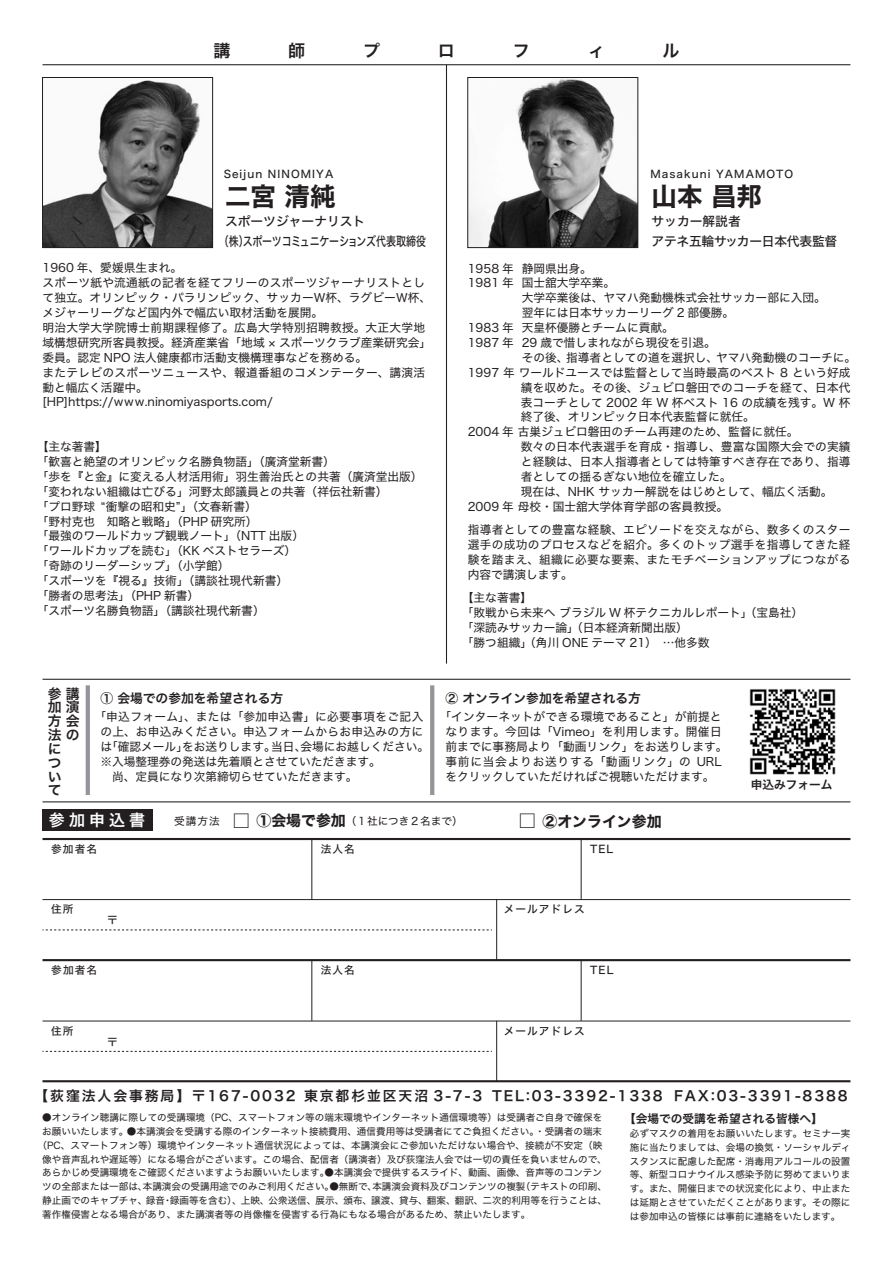
<style>
.page{position:relative;width:893px;height:1263px;background:#fff}
.page>*{position:absolute;margin:0;border:0;box-sizing:border-box;transform-origin:0 0}
.t1{font:25.5px "Hiragino Sans W7";color:#231f20}
.t2{font:16.95px "Hiragino Sans W6";color:#231f20}
.t3{font:15.9px "Hiragino Sans W6";letter-spacing:.26em;color:#fff}
.t4{font:14.85px "Hiragino Sans W7";color:#231f20}
.t5{font:13.8px/13.8px "Hiragino Sans W6";letter-spacing:.14em;color:#231f20}
.t6{font:12.75px/19.2px "Hiragino Sans W5";color:#231f20}
.t7{font:12.75px "Hiragino Sans W6";color:#231f20}
.t8{font:12.75px/19.2px "Hiragino Sans W5";letter-spacing:-.02em;color:#231f20}
.t9{font:11.7px/14.9px "Hiragino Sans W4";color:#231f20}
.t10{font:11.7px "Hiragino Sans W6";color:#231f20}
.t11{font:10.65px "Hiragino Sans W5";letter-spacing:.1em;color:#231f20}
.t12{font:10.65px "Hiragino Sans W4";color:#231f20}
.t13{font:9.6px/13.8px "Hiragino Sans W4";color:#231f20;text-align:justify}
.s1{font-family:"Hiragino Sans W7";font-size:19.2px}
.s2{font-family:"Hiragino Sans W7";font-size:14.85px}
.s3{font-size:19.2px}
</style>
<div class="page">
<hr style="left:446px;top:65px;width:1px;height:599px;background:#231f20">
<hr style="left:43px;top:64px;width:807px;height:1px;background:#231f20">
<hr style="left:43px;top:1080px;width:807px;height:2px;background:#231f20">
<hr style="left:43px;top:959px;width:807px;height:2px;background:#231f20">
<hr style="left:43px;top:899px;width:807px;height:1px;background:#231f20">
<svg style="left:43px;top:929px;width:449px;height:1px"></svg>
<hr style="left:43px;top:838px;width:807px;height:2px;background:#231f20">
<img style="left:44px;top:80px;width:167px;height:166px">
<div style="left:42px;top:77px;width:171px;height:171px;border:1px solid #231f20"></div>
<img style="left:470px;top:79px;width:166px;height:167px">
<div style="left:468px;top:77px;width:170px;height:171px;border:1px solid #231f20"></div>
<hr style="left:43px;top:679px;width:807px;height:1px;background:#231f20">
<hr style="left:43px;top:801px;width:807px;height:1px;background:#231f20">
<hr style="left:430px;top:685px;width:4px;height:110px;background:#939598">
<hr style="left:86px;top:685px;width:4px;height:110px;background:#939598">
<img style="left:749px;top:689px;width:87px;height:86px">
<div style="left:43px;top:809px;width:110px;height:21px;background:#231f20"></div>
<hr style="left:311px;top:838px;width:1px;height:61px;background:#231f20">
<hr style="left:496px;top:899px;width:1px;height:61px;background:#231f20">
<hr style="left:581px;top:838px;width:1px;height:61px;background:#231f20">
<hr style="left:43px;top:1021px;width:807px;height:1px;background:#231f20">
<svg style="left:43px;top:1051px;width:449px;height:1px"></svg>
<hr style="left:311px;top:960px;width:1px;height:61px;background:#231f20">
<hr style="left:496px;top:1021px;width:1px;height:60px;background:#231f20">
<hr style="left:581px;top:960px;width:1px;height:61px;background:#231f20">
<h2 class="t2" style="left:213px;top:35px;width:19px">講</h2>
<h2 class="t2" style="left:288px;top:35px;width:19px">師</h2>
<h2 class="t2" style="left:363px;top:35px;width:19px">プ</h2>
<h2 class="t2" style="left:438px;top:35px;width:19px">ロ</h2>
<h2 class="t2" style="left:513px;top:35px;width:19px">フ</h2>
<h2 class="t2" style="left:588px;top:35px;width:19px">ィ</h2>
<h2 class="t2" style="left:662px;top:35px;width:19px">ル</h2>
<p class="t11" style="left:224px;top:164px;width:111px">Seijun NINOMIYA</p>
<h1 class="t1" style="left:225px;top:176px;width:112px">二宮 清純</h1>
<p class="t6" style="left:219px;top:211px;width:209px;text-indent:6px">スポーツジャーナリスト<br>（株）スポーツコミュニケーションズ代表取締役</p>
<p class="t9" style="left:43px;top:260px;width:390px">1960 年、愛媛県生まれ。<br>スポーツ紙や流通紙の記者を経てフリーのスポーツジャーナリストとして独立。オリンピック・パラリンピック、サッカーＷ杯、ラグビーＷ杯、メジャーリーグなど国内外で幅広い取材活動を展開。<br>明治大学大学院博士前期課程修了。広島大学特別招聘教授。大正大学地域構想研究所客員教授。経済産業省「地域 × スポーツクラブ産業研究会」委員。認定 NPO 法人健康都市活動支機構理事などを務める。<br>またテレビのスポーツニュースや、報道番組のコメンテーター、講演活動と幅広く活躍中。<br>[HP]https://www.ninomiyasports.com/</p>
<p class="t9" style="left:37px;top:438px;width:387px">【主な著書】<br>「歓喜と絶望のオリンピック名勝負物語」（廣済堂新書）　<br>「歩を『と金』に変える人材活用術」羽生善治氏との共著（廣済堂出版）「変われない組織は亡びる」河野太郎議員との共著（祥伝社新書）<br>「プロ野球 “衝撃の昭和史”」（文春新書）<br>「野村克也　知略と戦略」（PHP 研究所）<br>「最強のワールドカップ観戦ノート」（NTT 出版）<br>「ワールドカップを読む」（KK ベストセラーズ）<br>「奇跡のリーダーシップ」（小学館）<br>「スポーツを『視る』技術」（講談社現代新書）<br>「勝者の思考法」（PHP 新書）<br>「スポーツ名勝負物語」（講談社現代新書）</p>
<p class="t5" style="left:48px;top:686px;width:33px">参講加演方会法のに<br>つ<br>い<br>て</p>
<p class="t7" style="left:100px;top:687px;width:184px">① 会場での参加を希望される方</p>
<p class="t9" style="left:100px;top:709px;width:330px;text-indent:-6px">「申込フォーム」、または「参加申込書」に必要事項をご記入の上、お申込みください。申込フォームからお申込みの方には「確認メール」をお送りします。当日、会場にお越しください。※入場整理券の発送は先着順とさせていただきます。<br>　尚、定員になり次第締切らせていただきます。</p>
<p class="t11" style="left:650px;top:164px;width:144px">Masakuni YAMAMOTO</p>
<h1 class="t1" style="left:651px;top:176px;width:112px">山本 昌邦</h1>
<p class="t8" style="left:651px;top:211px;width:187px">サッカー解説者<br>アテネ五輪サッカー日本代表監督</p>
<p class="t9" style="left:468px;top:260px;width:126px">1958 年 静岡県出身。</p>
<p class="t9" style="left:468px;top:275px;width:149px">1981 年 国士舘大学卒業。</p>
<p class="t9" style="left:522px;top:290px;width:306px">大学卒業後は、ヤマハ発動機株式会社サッカー部に入団。</p>
<p class="t9" style="left:522px;top:305px;width:214px">翌年には日本サッカーリーグ 2 部優勝。</p>
<p class="t9" style="left:468px;top:319px;width:208px">1983 年 天皇杯優勝とチームに貢献。</p>
<p class="t9" style="left:468px;top:334px;width:250px">1987 年 29 歳で惜しまれながら現役を引退。</p>
<p class="t9" style="left:522px;top:349px;width:336px">その後、指導者としての道を選択し、ヤマハ発動機のコーチに。</p>
<p class="t9" style="left:468px;top:364px;width:384px">1997 年 ワールドユースでは監督として当時最高のベスト 8 という好成</p>
<p class="t9" style="left:521px;top:379px;width:331px">績を収めた。その後、ジュビロ磐田でのコーチを経て、日本代</p>
<p class="t9" style="left:521px;top:394px;width:331px">表コーチとして 2002 年 W 杯ベスト 16 の成績を残す。W 杯</p>
<p class="t9" style="left:521px;top:409px;width:235px">終了後、オリンピック日本代表監督に就任。</p>
<p class="t9" style="left:468px;top:424px;width:332px">2004 年 古巣ジュビロ磐田のチーム再建のため、監督に就任。</p>
<p class="t9" style="left:521px;top:439px;width:331px">数々の日本代表選手を育成・指導し、豊富な国際大会での実績</p>
<p class="t9" style="left:521px;top:453px;width:331px">と経験は、日本人指導者としては特筆すべき存在であり、指導</p>
<p class="t9" style="left:521px;top:468px;width:212px">者としての揺るぎない地位を確立した。</p>
<p class="t9" style="left:521px;top:483px;width:313px">現在は、NHK サッカー解説をはじめとして、幅広く活動。</p>
<p class="t9" style="left:468px;top:498px;width:262px">2009 年 母校・国士舘大学体育学部の客員教授。</p>
<p class="t9" style="left:468px;top:521px;width:384px;text-align:justify">指導者としての豊富な経験、エピソードを交えながら、数多くのスター選手の成功のプロセスなどを紹介。多くのトップ選手を指導してきた経験を踏まえ、組織に必要な要素、またモチベーションアップにつながる内容で講演します。</p>
<p class="t9" style="left:462px;top:589px;width:343px">【主な著書】<br>「敗戦から未来へ ブラジル W 杯テクニカルレポート」（宝島社）「深読みサッカー論」（日本経済新聞出版）<br>「勝つ組織」（角川 ONE テーマ 21）　…他多数</p>
<p class="t7" style="left:445px;top:687px;width:197px">② オンライン参加を希望される方</p>
<p class="t9" style="left:445px;top:709px;width:284px;text-indent:-6px">「インターネットができる環境であること」が前提となります。今回は「Vimeo」を利用します。開催日前までに事務局より「動画リンク」をお送りします。事前に当会よりお送りする「動画リンク」の URLをクリックしていただければご視聴いただけます。</p>
<p class="t10" style="left:751px;top:774px;width:83px">申込みフォーム</p>
<h3 class="t3" style="left:49px;top:805px;width:98px">参加申込書</h3>
<p class="t12" style="left:174px;top:811px;width:47px">受講方法</p>
<p class="t11" style="left:51px;top:839px;width:47px">参加者名</p>
<p class="t11" style="left:321px;top:839px;width:36px">法人名</p>
<p class="t11" style="left:590px;top:839px;width:25px">TEL</p>
<p class="t12" style="left:232px;top:811px;width:233px"><span class="s1">□</span> <span class="s2">①会場で参加</span>（１社につき２名まで）</p>
<p class="t4" style="left:518px;top:810px;width:145px"><span class="s3">□</span> ②オンライン参加</p>
<p class="t11" style="left:51px;top:899px;width:24px">住所</p>
<p class="t11" style="left:107px;top:911px;width:12px">〒</p>
<p class="t11" style="left:504px;top:899px;width:82px">メールアドレス</p>
<p class="t11" style="left:51px;top:961px;width:47px">参加者名</p>
<p class="t11" style="left:321px;top:961px;width:36px">法人名</p>
<p class="t11" style="left:590px;top:961px;width:25px">TEL</p>
<p class="t11" style="left:51px;top:1021px;width:24px">住所</p>
<p class="t11" style="left:107px;top:1032px;width:12px">〒</p>
<p class="t11" style="left:504px;top:1021px;width:82px">メールアドレス</p>
<p class="t5" style="left:35px;top:1088px;width:815px">【荻窪法人会事務局】 〒167-0032 東京都杉並区天沼 3-7-3 TEL:03-3392-1338 FAX:03-3391-8388</p>
<p class="t13" style="left:42px;top:1110px;width:561px">●オンライン聴講に際しての受講環境（PC、スマートフォン等の端末環境やインターネット通信環境等）は受講者ご自身で確保を</p>
<p class="t13" style="left:42px;top:1124px;width:561px">お願いいたします。●本講演会を受講する際のインターネット接続費用、通信費用等は受講者にてご負担ください。・受講者の端末</p>
<p class="t13" style="left:38px;top:1137px;width:566px">（PC、スマートフォン等）環境やインターネット通信状況によっては、本講演会にご参加いただけない場合や、接続が不安定（映</p>
<p class="t13" style="left:42px;top:1151px;width:566px">像や音声乱れや遅延等）になる場合がございます。この場合、配信者（講演者）及び荻窪法人会では一切の責任を負いませんので、</p>
<p class="t13" style="left:42px;top:1165px;width:561px">あらかじめ受講環境をご確認くださいますようお願いいたします。●本講演会で提供するスライド、動画、画像、音声等のコンテン</p>
<p class="t13" style="left:42px;top:1179px;width:566px">ツの全部または一部は、本講演会の受講用途でのみご利用ください。●無断で、本講演会資料及びコンテンツの複製（テキストの印刷、</p>
<p class="t13" style="left:42px;top:1193px;width:566px">静止画でのキャプチャ、録音・録画等を含む）、上映、公衆送信、展示、頒布、譲渡、貸与、翻案、翻訳、二次的利用等を行うことは、</p>
<p class="t13" style="left:42px;top:1206px;width:489px">著作権侵害となる場合があり、また講演者等の肖像権を侵害する行為にもなる場合があるため、禁止いたします。</p>
<p class="t10" style="left:624px;top:1108px;width:200px">【会場での受講を希望される皆様へ】</p>
<p class="t13" style="left:630px;top:1126px;width:222px">必ずマスクの着用をお願いいたします。セミナー実施に当たりましては、会場の換気・ソーシャルディスタンスに配慮した配席・消毒用アルコールの設置等、新型コロナウイルス感染予防に努めてまいります。また、開催日までの状況変化により、中止または延期とさせていただくことがあります。その際には参加申込の皆様には事前に連絡をいたします。</p>
</div>
